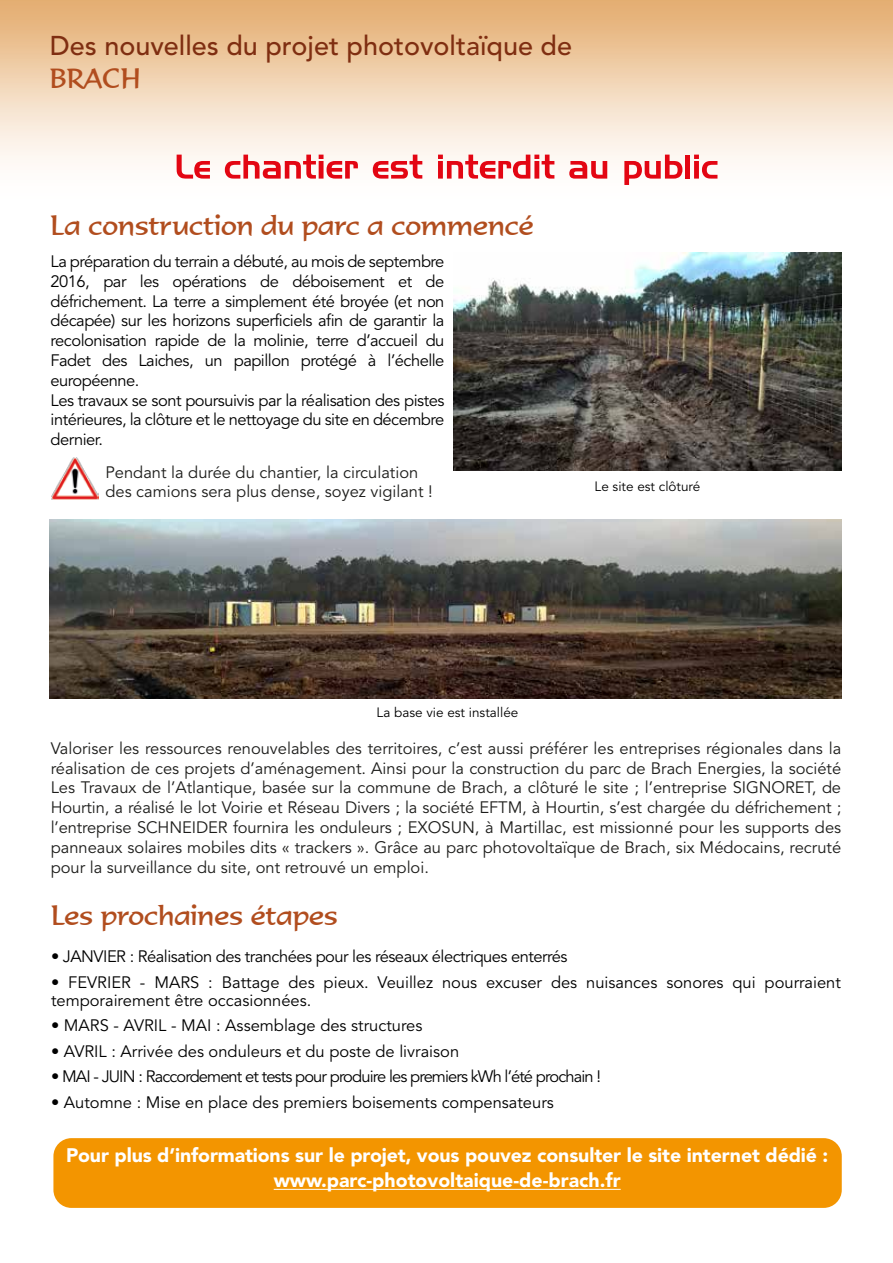
<style>
.page{position:relative;width:893px;height:1263px;background:#fff}
.page>*{position:absolute;margin:0;border:0;box-sizing:border-box;transform-origin:0 0}
.t1{font:27px "Formal 436 BT";color:#b14d1e}
.t2{font:500 27px "Avenir LT Std";color:#7f2e11}
.t3{font:900 19.5px/25.5px "Avenir LT Std";letter-spacing:-.005em;color:#fff;text-align:center}
.t4{font:16.5px/19.8px "Avenir LT Std";color:#1d1d1b;text-align:justify}
.t5{font:16.5px/19.8px "Avenir LT Std";letter-spacing:-.03em;color:#000}
.t6{font:16.5px/18px "Avenir LT Std";color:#000}
.t7{font:16.5px "Avenir LT Std";letter-spacing:-.055em;color:#000}
.t8{font:13.5px "Avenir LT Std";color:#000}
</style>
<div class="page">
<div style="left:0;top:0;width:893px;height:211px;background:linear-gradient(to bottom,#e5b075,#fff)"></div>
<img style="left:453px;top:252px;width:389px;height:219px">
<img style="left:49px;top:520px;width:792px;height:179px">
<div style="left:53px;top:1138px;width:789px;height:70px;background:#f39500;border-radius:18px"></div>
<hr style="left:274px;top:1189px;width:347px;height:1px;background:#fff">
<svg style="left:177px;top:155px;width:33px;height:24px"></svg>
<svg style="left:225px;top:155px;width:133px;height:24px"></svg>
<svg style="left:373px;top:155px;width:49px;height:24px"></svg>
<svg style="left:438px;top:155px;width:116px;height:24px"></svg>
<svg style="left:569px;top:161px;width:38px;height:18px"></svg>
<svg style="left:624px;top:155px;width:58px;height:30px"></svg>
<div style="left:685px;top:155px;width:5px;height:24px;background:#e30613"></div>
<svg style="left:694px;top:155px;width:23px;height:24px"></svg>
<img style="left:51px;top:458px;width:48px;height:41px">
<h1 class="t2" style="left:50px;top:30px;width:524px">Des nouvelles du projet photovoltaïque de</h1>
<h1 class="t1" style="left:50px;top:62px;width:92px">BRACH</h1>
<h1 class="t1" style="left:51px;top:209px;width:485px">La construction du parc a commencé</h1>
<p class="t5" style="left:51px;top:252px;width:395px">La préparation du terrain a débuté, au mois de septembre 2016, par les opérations de déboisement et de défrichement. La terre a simplement été broyée (et non décapée) sur les horizons superficiels afin de garantir la recolonisation rapide de la molinie, terre d’accueil du Fadet des Laiches, un papillon protégé à l’échelle européenne.<br>Les travaux se sont poursuivis par la réalisation des pistes intérieures, la clôture et le nettoyage du site en décembre dernier.</p>
<p class="t4" style="left:105px;top:462px;width:329px">Pendant la durée du chantier, la circulation des camions sera plus dense, soyez vigilant !</p>
<p class="t8" style="left:595px;top:478px;width:107px">Le site est clôturé</p>
<p class="t8" style="left:377px;top:705px;width:143px">La base vie est installée</p>
<p class="t4" style="left:51px;top:739px;width:792px">Valoriser les ressources renouvelables des territoires, c’est aussi préférer les entreprises régionales dans la réalisation de ces projets d’aménagement. Ainsi pour la construction du parc de Brach Energies, la société Les Travaux de l’Atlantique, basée sur la commune de Brach, a clôturé le site ; l’entreprise SIGNORET, de Hourtin, a réalisé le lot Voirie et Réseau Divers ; la société EFTM, à Hourtin, s’est chargée du défrichement ; l’entreprise SCHNEIDER fournira les onduleurs ; EXOSUN, à Martillac, est missionné pour les supports des panneaux solaires mobiles dits « trackers ». Grâce au parc photovoltaïque de Brach, six Médocains, recruté pour la surveillance du site, ont retrouvé un emploi.</p>
<h1 class="t1" style="left:51px;top:898px;width:288px">Les prochaines étapes</h1>
<p class="t5" style="left:51px;top:947px;width:518px">• JANVIER : Réalisation des tranchées pour les réseaux électriques enterrés</p>
<p class="t6" style="left:51px;top:973px;width:791px">• FEVRIER - MARS : Battage des pieux. Veuillez nous excuser des nuisances sonores qui pourraient temporairement être occasionnées.</p>
<p class="t6" style="left:51px;top:1017px;width:373px">• MARS - AVRIL - MAI : Assemblage des structures</p>
<p class="t6" style="left:51px;top:1042px;width:410px">• AVRIL : Arrivée des onduleurs et du poste de livraison</p>
<p class="t7" style="left:51px;top:1067px;width:551px">• MAI - JUIN : Raccordement et tests pour produire les premiers kWh l’été prochain !</p>
<p class="t6" style="left:51px;top:1093px;width:504px">• Automne : Mise en place des premiers boisements compensateurs</p>
<p class="t3" style="left:66px;top:1142px;width:764px">Pour plus d’informations sur le projet, vous pouvez consulter le site internet dédié : www.parc-photovoltaique-de-brach.fr</p>
</div>
